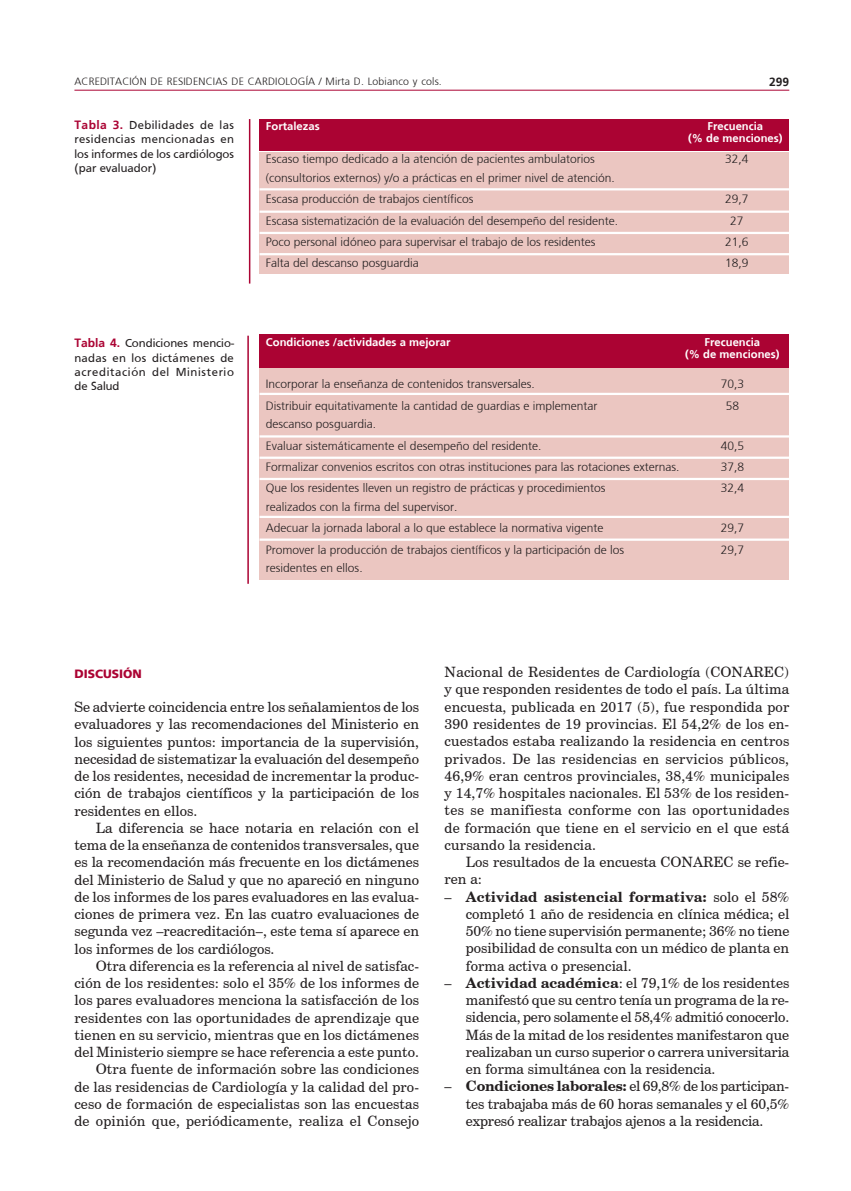
<style>
.page{position:relative;width:851px;height:1191px;background:#fff}
.page>*{position:absolute;margin:0;border:0;box-sizing:border-box;transform-origin:0 0}
.texto{font:14.25px/17.2px "Century Schoolbook BT";color:#231f20;text-align:justify}
.punteo{font:14.25px/17.2px "Century Schoolbook BT";color:#231f20;text-align:justify}
.texto1{font:14.25px/17.2px "Century Schoolbook BT";letter-spacing:.005em;color:#231f20;text-align:justify}
.tabla{font:300 12px "Frutiger";color:#231f20}
.tabla_tit{font:12px/14.4px "Frutiger";letter-spacing:.025em;color:#231f20;text-align:justify}
.subtit{font:900 12px "Frutiger";color:#ab0333}
.t1{font:700 12px "Frutiger";color:#231f20}
.tabla_cab_blanco{font:700 11.25px "Frutiger";color:#fff}
.t2{font:300 10.5px "Frutiger";letter-spacing:.015em;color:#231f20}
.s1{font-weight:700;color:#ab0333}
.s2{font-weight:700}
</style>
<div class="page">
<hr style="left:74px;top:90px;width:715px;height:1px;background:#ab0333">
<div style="left:259px;top:152px;width:530px;height:121px;background:#ebc6c1"></div>
<div style="left:259px;top:119px;width:530px;height:32px;background:#ab0333"></div>
<hr style="left:259px;top:253px;width:530px;height:2px;background:#fff">
<hr style="left:259px;top:188px;width:530px;height:2px;background:#fff">
<hr style="left:259px;top:210px;width:530px;height:3px;background:#fff">
<hr style="left:259px;top:232px;width:530px;height:2px;background:#fff">
<div style="left:259px;top:367px;width:530px;height:212px;background:#ebc6c1"></div>
<div style="left:259px;top:334px;width:530px;height:33px;background:#ab0333"></div>
<hr style="left:259px;top:393px;width:530px;height:2px;background:#fff">
<hr style="left:259px;top:538px;width:530px;height:3px;background:#fff">
<hr style="left:259px;top:435px;width:530px;height:2px;background:#fff">
<hr style="left:259px;top:456px;width:530px;height:3px;background:#fff">
<hr style="left:259px;top:478px;width:530px;height:2px;background:#fff">
<hr style="left:259px;top:516px;width:530px;height:2px;background:#fff">
<hr style="left:249px;top:119px;width:1px;height:164px;background:#ab0333">
<hr style="left:247px;top:336px;width:2px;height:248px;background:#ab0333">
<p class="t2" style="left:74px;top:76px;width:369px">ACREDITACIÓN DE RESIDENCIAS DE CARDIOLOGÍA / Mirta D. Lobianco y cols.</p>
<p class="t1" style="left:769px;top:75px;width:22px">299</p>
<p class="tabla_tit" style="left:74px;top:118px;width:161px"><span class="s1">Tabla 3.</span> Debilidades de las residencias mencionadas en los informes de los cardiólogos (par evaluador)</p>
<p class="tabla_cab_blanco" style="left:266px;top:119px;width:55px">Fortalezas</p>
<p class="tabla_cab_blanco" style="left:707px;top:119px;width:57px">Frecuencia</p>
<p class="tabla_cab_blanco" style="left:688px;top:131px;width:96px">(% de menciones)</p>
<p class="tabla" style="left:266px;top:152px;width:330px">Escaso tiempo dedicado a la atención de pacientes ambulatorios</p>
<p class="tabla" style="left:725px;top:152px;width:25px">32,4</p>
<p class="tabla" style="left:266px;top:171px;width:350px">(consultorios externos) y/o a prácticas en el primer nivel de atención.</p>
<p class="tabla" style="left:266px;top:192px;width:209px">Escasa producción de trabajos científicos</p>
<p class="tabla" style="left:725px;top:192px;width:25px">29,7</p>
<p class="tabla" style="left:266px;top:214px;width:354px">Escasa sistematización de la evaluación del desempeño del residente.</p>
<p class="tabla" style="left:730px;top:214px;width:15px">27</p>
<p class="tabla" style="left:266px;top:235px;width:331px">Poco personal idóneo para supervisar el trabajo de los residentes</p>
<p class="tabla" style="left:725px;top:235px;width:25px">21,6</p>
<p class="tabla" style="left:266px;top:256px;width:154px">Falta del descanso posguardia</p>
<p class="tabla" style="left:725px;top:256px;width:25px">18,9</p>
<p class="tabla_tit" style="left:74px;top:336px;width:161px"><span class="s1">Tabla 4.</span> Condiciones mencio&shy;nadas en los dictámenes de acreditación del Ministerio de Salud</p>
<p class="tabla_cab_blanco" style="left:266px;top:336px;width:186px">Condiciones /actividades a mejorar</p>
<p class="tabla_cab_blanco" style="left:704px;top:336px;width:57px">Frecuencia</p>
<p class="tabla_cab_blanco" style="left:685px;top:348px;width:96px">(% de menciones)</p>
<p class="tabla" style="left:266px;top:377px;width:270px">Incorporar la enseñanza de contenidos transversales.</p>
<p class="tabla" style="left:720px;top:377px;width:25px">70,3</p>
<p class="tabla" style="left:266px;top:398px;width:333px">Distribuir equitativamente la cantidad de guardias e implementar</p>
<p class="tabla" style="left:725px;top:398px;width:15px">58</p>
<p class="tabla" style="left:266px;top:417px;width:112px">descanso posguardia.</p>
<p class="tabla" style="left:266px;top:439px;width:277px">Evaluar sistemáticamente el desempeño del residente.</p>
<p class="tabla" style="left:720px;top:439px;width:25px">40,5</p>
<p class="tabla" style="left:266px;top:460px;width:415px">Formalizar convenios escritos con otras instituciones para las rotaciones externas.</p>
<p class="tabla" style="left:720px;top:460px;width:25px">37,8</p>
<p class="tabla" style="left:266px;top:481px;width:341px">Que los residentes lleven un registro de prácticas y procedimientos</p>
<p class="tabla" style="left:720px;top:481px;width:25px">32,4</p>
<p class="tabla" style="left:266px;top:500px;width:193px">realizados con la firma del supervisor.</p>
<p class="tabla" style="left:266px;top:521px;width:339px">Adecuar la jornada laboral a lo que establece la normativa vigente</p>
<p class="tabla" style="left:720px;top:521px;width:25px">29,7</p>
<p class="tabla" style="left:266px;top:542px;width:360px">Promover la producción de trabajos científicos y la participación de los</p>
<p class="tabla" style="left:720px;top:542px;width:25px">29,7</p>
<p class="tabla" style="left:266px;top:561px;width:98px">residentes en ellos.</p>
<p class="subtit" style="left:74px;top:666px;width:69px">DISCUSIÓN</p>
<p class="texto1" style="left:74px;top:698px;width:346px">Se advierte coincidencia entre los señalamientos de los evaluadores y las recomendaciones del Ministerio en los siguientes puntos: importancia de la supervisión, necesidad de sistematizar la evaluación del desempeño de los residentes, necesidad de incrementar la produc&shy;ción de trabajos científicos y la participación de los residentes en ellos.</p>
<p class="texto" style="left:74px;top:819px;width:346px;text-indent:21px">La diferencia se hace notaria en relación con el tema de la enseñanza de contenidos transversales, que es la recomendación más frecuente en los dictámenes del Ministerio de Salud y que no apareció en ninguno de los informes de los pares evaluadores en las evalua&shy;ciones de primera vez. En las cuatro evaluaciones de segunda vez –reacreditación–, este tema sí aparece en los informes de los cardiólogos.</p>
<p class="texto" style="left:74px;top:957px;width:346px;text-indent:21px">Otra diferencia es la referencia al nivel de satisfac&shy;ción de los residentes: solo el 35% de los informes de los pares evaluadores menciona la satisfacción de los residentes con las oportunidades de aprendizaje que tienen en su servicio, mientras que en los dictámenes del Ministerio siempre se hace referencia a este punto.</p>
<p class="texto" style="left:74px;top:1060px;width:346px;text-indent:21px">Otra fuente de información sobre las condiciones de las residencias de Cardiología y la calidad del pro&shy;ceso de formación de especialistas son las encuestas de opinión que, periódicamente, realiza el Consejo</p>
<p class="texto" style="left:444px;top:663px;width:346px">Nacional de Residentes de Cardiología (CONAREC) y que responden residentes de todo el país. La última encuesta, publicada en 2017 (5), fue respondida por 390 residentes de 19 provincias. El 54,2% de los en&shy;cuestados estaba realizando la residencia en centros privados. De las residencias en servicios públicos, 46,9% eran centros provinciales, 38,4% municipales y 14,7% hospitales nacionales. El 53% de los residen&shy;tes se manifiesta conforme con las oportunidades de formación que tiene en el servicio en el que está cursando la residencia.</p>
<p class="texto" style="left:444px;top:853px;width:346px;text-indent:21px">Los resultados de la encuesta CONAREC se refie&shy;ren a:</p>
<p class="punteo" style="left:466px;top:887px;width:325px;text-indent:-21px">– <span class="s2">Actividad asistencial formativa:</span> solo el 58% completó 1 año de residencia en clínica médica; el 50% no tiene supervisión permanente; 36% no tiene posibilidad de consulta con un médico de planta en forma activa o presencial.</p>
<p class="punteo" style="left:466px;top:974px;width:325px;text-indent:-21px">– <span class="s2">Actividad académica</span>: el 79,1% de los residentes manifestó que su centro tenía un programa de la re&shy;sidencia, pero solamente el 58,4% admitió conocerlo.<br>Más de la mitad de los residentes manifestaron que realizaban un curso superior o carrera universitaria en forma simultánea con la residencia.</p>
<p class="punteo" style="left:466px;top:1077px;width:325px;text-indent:-21px">– <span class="s2">Condiciones laborales:</span> el 69,8% de los participan&shy;tes trabajaba más de 60 horas semanales y el 60,5% expresó realizar trabajos ajenos a la residencia.</p>
</div>
